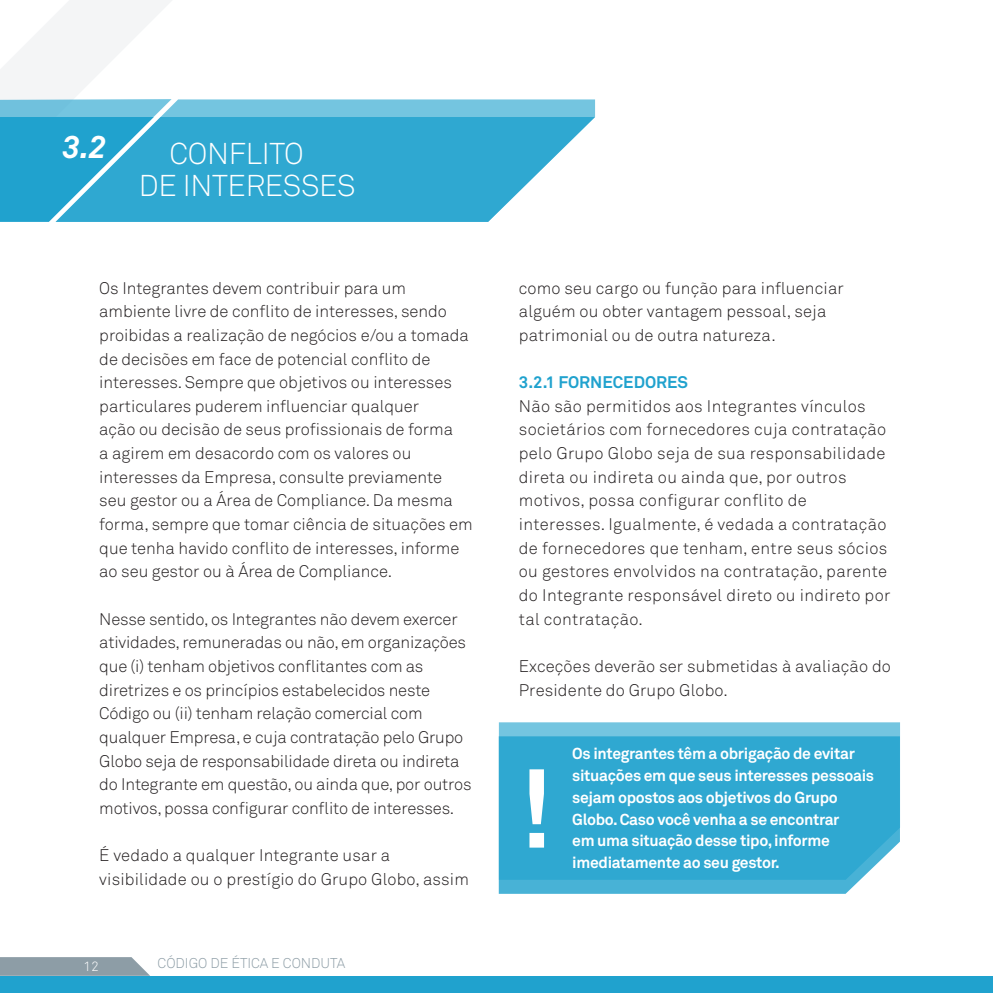
<style>
.page{position:relative;width:993px;height:993px;background:#fff}
.page>*{position:absolute;margin:0;border:0;box-sizing:border-box;transform-origin:0 0}
.t1{font:700 110.25px "Akkurat";color:#fff}
.t2{font:italic 700 31.5px "Akkurat";color:#fff}
.t3{font:300 29.75px/31.5px "Akkurat";letter-spacing:-.01em;color:#fff}
.Texto_corrido{font:300 16.62px/23.6px "Akkurat";color:#231f20}
.Texto_corrido-2{font:300 16.62px/23.6px "Akkurat";letter-spacing:.02em;color:#231f20}
.t4{font:700 16.62px "Akkurat";color:#20a2ce}
.texto_box{font:700 15.75px/21.9px "Akkurat";letter-spacing:-.02em;color:#fff}
.t5{font:300 14px "Akkurat";color:#8d9da6}
.t6{font:300 13.47px "Akkurat";color:#fff}
</style>
<div class="page">
<div style="left:0;top:975px;width:992px;height:17px;background:#20a2ce"></div>
<svg style="left:0;top:0;width:172px;height:99px;fill:#f4f5f6"></svg>
<svg style="left:0;top:957px;width:149px;height:18px;background:#94a3ab"></svg>
<div style="left:171px;top:99px;width:424px;height:19px;background:#74c5e0"></div>
<svg style="left:171px;top:117px;width:423px;height:105px;background:#48b2d6"></svg>
<svg style="left:0;top:99px;width:171px;height:123px;background:#37abd2"></svg>
<svg style="left:498px;top:722px;width:401px;height:14px;background:#77c6e0"></svg>
<svg style="left:498px;top:736px;width:401px;height:157px;background:#35aad2"></svg>
<p class="t2" style="left:62px;top:127px;width:46px">3.2</p>
<p class="t3" style="left:139px;top:139px;width:218px;text-indent:30px">CONFLITO<br>DE INTERESSES</p>
<p class="Texto_corrido" style="left:99px;top:276px;width:375px">Os Integrantes devem contribuir para um ambiente livre de conflito de interesses, sendo proibidas a realização de negócios e/ou a tomada de decisões em face de potencial conflito de interesses. Sempre que objetivos ou interesses particulares puderem influenciar qualquer<br>ação ou decisão de seus profissionais de forma<br>a agirem em desacordo com os valores ou interesses da Empresa, consulte previamente seu gestor ou a Área de Compliance. Da mesma forma, sempre que tomar ciência de situações em que tenha havido conflito de interesses, informe ao seu gestor ou à Área de Compliance.</p>
<p class="Texto_corrido" style="left:99px;top:607px;width:373px">Nesse sentido, os Integrantes não devem exercer atividades, remuneradas ou não, em organizações que (i) tenham objetivos conflitantes com as diretrizes e os princípios estabelecidos neste Código ou (ii) tenham relação comercial com qualquer Empresa, e cuja contratação pelo Grupo Globo seja de responsabilidade direta ou indireta do Integrante em questão, ou ainda que, por outros motivos, possa configurar conflito de interesses.</p>
<p class="Texto_corrido" style="left:99px;top:843px;width:371px">É vedado a qualquer Integrante usar a visibilidade ou o prestígio do Grupo Globo, assim</p>
<p class="t6" style="left:83px;top:958px;width:17px">12</p>
<p class="t5" style="left:158px;top:954px;width:189px">CÓDIGO DE ÉTICA E CONDUTA</p>
<p class="Texto_corrido" style="left:518px;top:276px;width:326px">como seu cargo ou função para influenciar alguém ou obter vantagem pessoal, seja patrimonial ou de outra natureza.</p>
<p class="t4" style="left:518px;top:371px;width:171px">3.2.1 FORNECEDORES</p>
<p class="Texto_corrido-2" style="left:518px;top:394px;width:373px">Não são permitidos aos Integrantes vínculos societários com fornecedores cuja contratação pelo Grupo Globo seja de sua responsabilidade direta ou indireta ou ainda que, por outros motivos, possa configurar conflito de interesses. Igualmente, é vedada a contratação de fornecedores que tenham, entre seus sócios ou gestores envolvidos na contratação, parente do Integrante responsável direto ou indireto por tal contratação.</p>
<p class="Texto_corrido" style="left:518px;top:654px;width:373px">Exceções deverão ser submetidas à avaliação do<br>Presidente do Grupo Globo.</p>
<p class="t1" style="left:516px;top:739px;width:38px">!</p>
<p class="texto_box" style="left:572px;top:742px;width:303px">Os integrantes têm a obrigação de evitar situações em que seus interesses pessoais sejam opostos aos objetivos do Grupo Globo. Caso você venha a se encontrar<br>em uma situação desse tipo, informe imediatamente ao seu gestor.</p>
</div>
